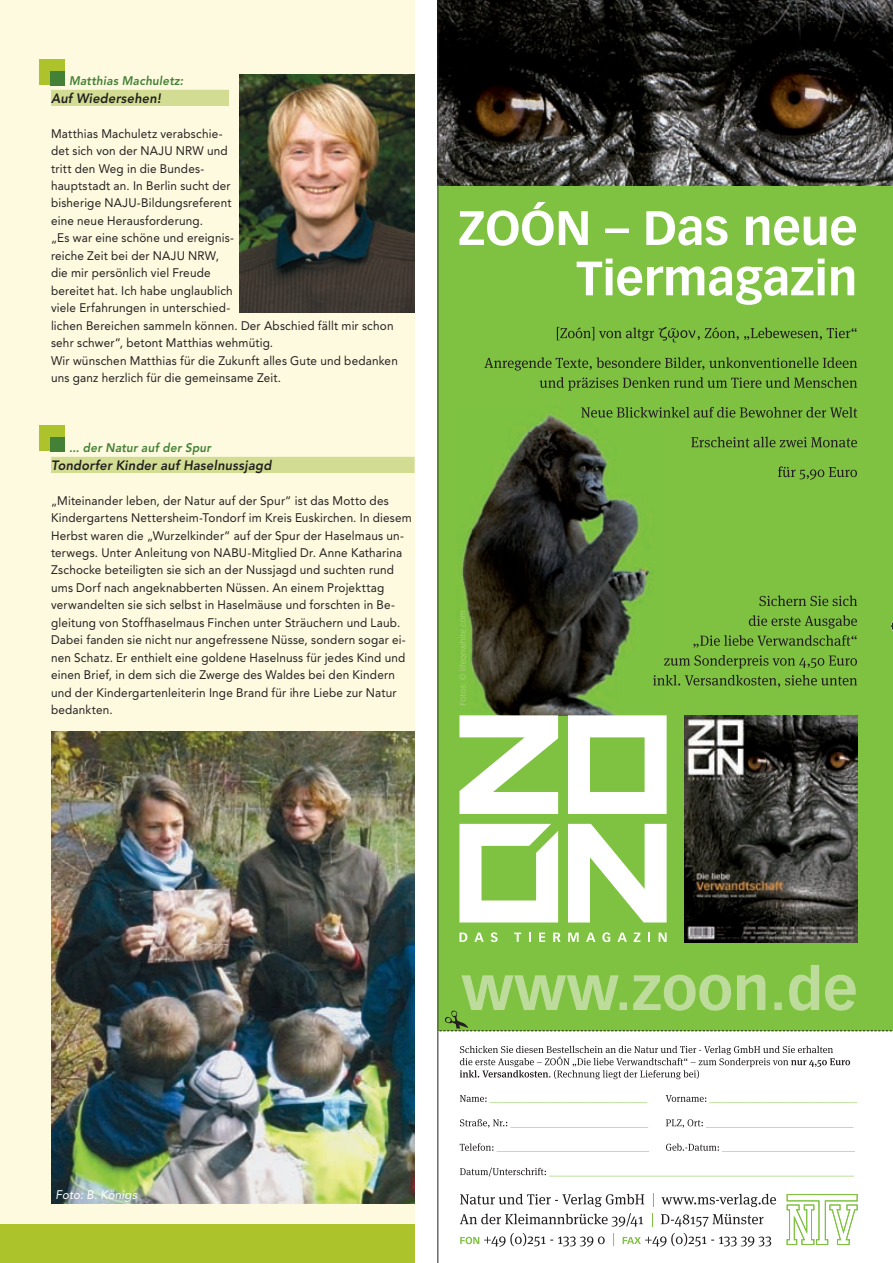
<style>
.page{position:relative;width:893px;height:1263px;background:#fff}
.page>*{position:absolute;margin:0;border:0;box-sizing:border-box;transform-origin:0 0}
.t1{font:italic 800 13.5px "Avenir";letter-spacing:.015em;color:#231f20;scale:.95 1}
.t2{font:12.3px/17.4px "Avenir";letter-spacing:.015em;color:#231f20;scale:.95 1}
.t3{font:italic 800 12.3px "Avenir";letter-spacing:.02em;color:#438136;scale:.95 1}
.t4{font:italic 12.3px "Avenir";letter-spacing:.01em;color:#fff;scale:.95 1}
</style>
<div class="page">
<div style="left:0;top:0;width:415px;height:1238px;background:#fefadf"></div>
<div style="left:39px;top:60px;width:26px;height:25px;background:#acc32b"></div>
<div style="left:51px;top:71px;width:14px;height:14px;background:#438136"></div>
<div style="left:51px;top:90px;width:178px;height:16px;background:#d2dd93"></div>
<div style="left:0;top:1225px;width:415px;height:38px;background:#acc32b"></div>
<img style="left:240px;top:74px;width:175px;height:238px">
<img style="left:51px;top:732px;width:364px;height:472px">
<div style="left:438px;top:0;width:454px;height:1031px;background:#7fc241"></div>
<img style="left:439px;top:0;width:453px;height:186px">
<svg style="left:577px;top:259px;width:277px;height:46px"></svg>
<svg style="left:459px;top:202px;width:397px;height:44px"></svg>
<svg style="left:613px;top:1233px;width:158px;height:14px"></svg>
<svg style="left:460px;top:1233px;width:145px;height:14px"></svg>
<svg style="left:661px;top:1214px;width:103px;height:13px"></svg>
<svg style="left:652px;top:1213px;width:1px;height:13px"></svg>
<svg style="left:460px;top:1213px;width:183px;height:14px"></svg>
<svg style="left:661px;top:1194px;width:115px;height:13px"></svg>
<svg style="left:653px;top:1193px;width:1px;height:13px"></svg>
<svg style="left:460px;top:1194px;width:184px;height:13px"></svg>
<svg style="left:786px;top:1194px;width:72px;height:51px"></svg>
<img style="left:461px;top:414px;width:192px;height:301px">
<img style="left:684px;top:715px;width:173px;height:227px">
<svg style="left:459px;top:932px;width:8px;height:10px"></svg>
<svg style="left:474px;top:932px;width:10px;height:10px"></svg>
<svg style="left:491px;top:932px;width:7px;height:10px"></svg>
<svg style="left:514px;top:932px;width:7px;height:10px"></svg>
<svg style="left:529px;top:932px;width:2px;height:10px"></svg>
<svg style="left:539px;top:932px;width:6px;height:10px"></svg>
<svg style="left:553px;top:932px;width:8px;height:10px"></svg>
<svg style="left:568px;top:932px;width:11px;height:10px"></svg>
<svg style="left:586px;top:932px;width:9px;height:10px"></svg>
<svg style="left:602px;top:932px;width:8px;height:10px"></svg>
<svg style="left:617px;top:932px;width:10px;height:10px"></svg>
<svg style="left:634px;top:932px;width:6px;height:10px"></svg>
<svg style="left:648px;top:932px;width:2px;height:10px"></svg>
<svg style="left:659px;top:932px;width:8px;height:10px"></svg>
<svg style="left:459px;top:824px;width:99px;height:98px"></svg>
<svg style="left:568px;top:824px;width:99px;height:98px"></svg>
<svg style="left:459px;top:715px;width:99px;height:99px"></svg>
<svg style="left:568px;top:715px;width:99px;height:99px"></svg>
<svg style="left:653px;top:675px;width:204px;height:12px"></svg>
<svg style="left:664px;top:655px;width:193px;height:13px"></svg>
<svg style="left:693px;top:635px;width:164px;height:12px"></svg>
<svg style="left:749px;top:615px;width:108px;height:13px"></svg>
<svg style="left:759px;top:595px;width:98px;height:11px"></svg>
<svg style="left:778px;top:466px;width:79px;height:14px"></svg>
<svg style="left:691px;top:437px;width:166px;height:10px"></svg>
<svg style="left:581px;top:407px;width:276px;height:11px"></svg>
<svg style="left:540px;top:377px;width:317px;height:14px"></svg>
<svg style="left:484px;top:357px;width:373px;height:14px"></svg>
<svg style="left:557px;top:327px;width:300px;height:15px"></svg>
<svg style="left:459px;top:611px;width:7px;height:94px"></svg>
<svg style="left:439px;top:965px;width:453px;height:66px"></svg>
<hr style="left:438px;top:0;width:1px;height:1263px;background:#231f20">
<svg style="left:460px;top:1167px;width:394px;height:10px"></svg>
<svg style="left:666px;top:1143px;width:189px;height:9px"></svg>
<svg style="left:460px;top:1143px;width:189px;height:9px"></svg>
<svg style="left:666px;top:1119px;width:188px;height:9px"></svg>
<svg style="left:460px;top:1119px;width:188px;height:9px"></svg>
<svg style="left:666px;top:1095px;width:191px;height:8px"></svg>
<svg style="left:460px;top:1095px;width:187px;height:8px"></svg>
<svg style="left:460px;top:1046px;width:390px;height:33px"></svg>
<svg style="left:891px;top:617px;width:2px;height:18px"></svg>
<div style="left:39px;top:426px;width:26px;height:25px;background:#acc32b"></div>
<div style="left:51px;top:437px;width:14px;height:14px;background:#438136"></div>
<div style="left:51px;top:457px;width:364px;height:16px;background:#d2dd93"></div>
<p class="t3" style="left:69px;top:74px;width:122px">Matthias Machuletz:</p>
<p class="t1" style="left:51px;top:90px;width:117px">Auf Wiedersehen!</p>
<p class="t2" style="left:51px;top:125px;width:367px">Matthias Machuletz verabschie-<br>det sich von der NAJU NRW und<br>tritt den Weg in die Bundes-<br>hauptstadt an. In Berlin sucht der<br>bisherige NAJU-Bildungsreferent<br>eine neue Herausforderung.<br>„Es war eine schöne und ereignis-<br>reiche Zeit bei der NAJU NRW,<br>die mir persönlich viel Freude<br>bereitet hat. Ich habe unglaublich<br>viele Erfahrungen in unterschied-<br>lichen Bereichen sammeln können. Der Abschied fällt mir schon sehr schwer“, betont Matthias wehmütig.<br>Wir wünschen Matthias für die Zukunft alles Gute und bedanken uns ganz herzlich für die gemeinsame Zeit.</p>
<p class="t3" style="left:69px;top:441px;width:151px">... der Natur auf der Spur</p>
<p class="t1" style="left:51px;top:457px;width:234px">Tondorfer Kinder auf Haselnussjagd</p>
<p class="t2" style="left:51px;top:492px;width:381px">„Miteinander leben, der Natur auf der Spur“ ist das Motto des Kindergartens Nettersheim-Tondorf im Kreis Euskirchen. In diesem Herbst waren die „Wurzelkinder“ auf der Spur der Haselmaus un&shy;terwegs. Unter Anleitung von NABU-Mitglied Dr. Anne Katharina Zschocke beteiligten sie sich an der Nussjagd und suchten rund ums Dorf nach angeknabberten Nüssen. An einem Projekttag verwandelten sie sich selbst in Haselmäuse und forschten in Be&shy;gleitung von Stoffhaselmaus Finchen unter Sträuchern und Laub.<br>Dabei fanden sie nicht nur angefressene Nüsse, sondern sogar ei&shy;nen Schatz. Er enthielt eine goldene Haselnuss für jedes Kind und einen Brief, in dem sich die Zwerge des Waldes bei den Kindern und der Kindergartenleiterin Inge Brand für ihre Liebe zur Natur bedankten.</p>
<p class="t4" style="left:56px;top:1188px;width:87px">Foto: B. Königs</p>
</div>
